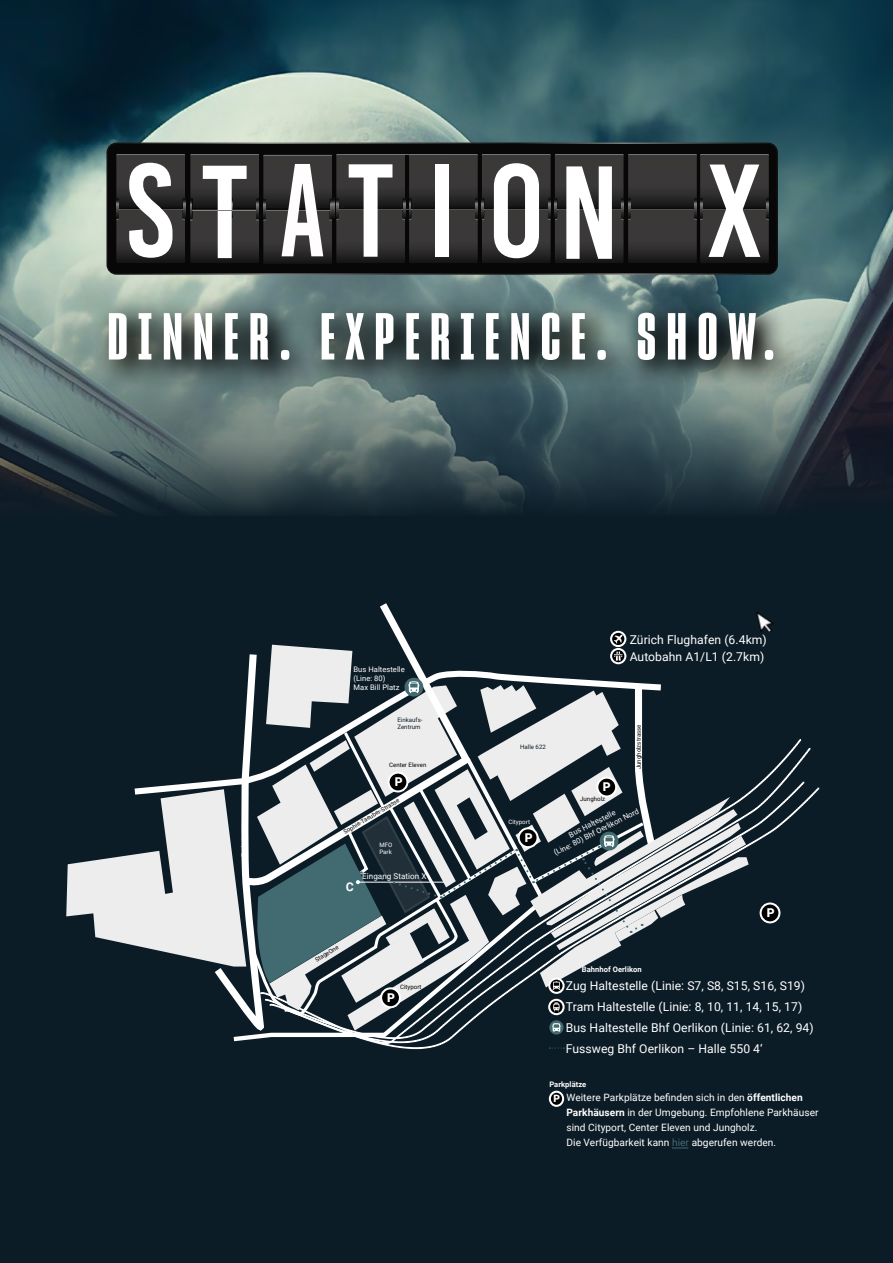
<style>
.page{position:relative;width:893px;height:1263px;background:#0c1c27}
.page>*{position:absolute;margin:0;border:0;box-sizing:border-box;transform-origin:0 0}
.t1{font:64.5px "Sharp Grotesk Bold 10";letter-spacing:.13em;color:#fff;scale:1.23 1}
.t2{font:12.15px/20.9px "Roboto";letter-spacing:.005em;color:#fff}
.t3{font:900 12.15px "Roboto";color:#fff}
.t4{font:10.2px/15.1px "Roboto";letter-spacing:.005em;color:#fff}
.t5{font:900 10.2px "Roboto";color:#fff}
.t6{font:8.1px "Roboto";letter-spacing:.005em;color:#fff}
.t7{font:7.65px/9.1px "Roboto";letter-spacing:.005em;color:#fff;text-align:center}
.t8{font:700 7.65px "Roboto";letter-spacing:.005em;color:#fff}
.t9{font:6.15px "Roboto";letter-spacing:.005em;color:#000}
.t10{font:6.15px/7.4px "Roboto";letter-spacing:.005em;color:#0c1c27}
.t11{font:6.15px/7.4px "Roboto";letter-spacing:.005em;color:#fff}
.t12{font:6px "Roboto";color:#000}
.s1{font-weight:700}
.s2{color:#416b70}
</style>
<div class="page">
<img style="left:0;top:0;width:893px;height:514px">
<div style="left:107px;top:143px;width:670px;height:131px;background:#070707;border-radius:9px"></div>
<div style="left:106px;top:143px;width:672px;height:132px;border:1px solid #fff;border-radius:9px"></div>
<svg style="left:116px;top:154px;width:653px;height:109px;background:#636262"></svg>
<svg style="left:93px;top:297px;width:710px;height:94px;background:#516463"></svg>
<div style="left:550px;top:1092px;width:13px;height:14px;background:#000;border-radius:50%"></div>
<div style="left:549px;top:1091px;width:15px;height:16px;border:2px solid #fff;border-radius:50%"></div>
<svg style="left:672px;top:1147px;width:16px;height:1px"></svg>
<svg style="left:66px;top:603px;width:753px;height:446px"></svg>
<h1 class="t1" style="left:107px;top:298px;width:544px">DINNER. EXPERIENCE. SHOW.</h1>
<p class="t7" style="left:354px;top:664px;width:53px;text-align:left">Bus Haltestelle (Line: 80)<br>Max Bill Platz</p>
<p class="t10" style="left:397px;top:716px;width:27px">Einkaufs-<br>Zentrum</p>
<p class="t9" style="left:389px;top:760px;width:39px">Center Eleven</p>
<p class="t3" style="left:395px;top:773px;width:9px">P</p>
<p class="t12" style="left:342px;top:829px;width:66px;rotate:-31deg">Sophie-Taeuber-Strasse</p>
<p class="t11" style="left:379px;top:840px;width:14px">MFO<br>Park</p>
<p class="t6" style="left:362px;top:870px;width:66px">Eingang Station X</p>
<p class="t12" style="left:313px;top:956px;width:28px;rotate:-31deg">StageOne</p>
<p class="t9" style="left:400px;top:983px;width:23px">Cityport</p>
<p class="t3" style="left:387px;top:989px;width:9px">P</p>
<p class="t10" style="left:520px;top:742px;width:27px">Halle 622</p>
<p class="t2" style="left:630px;top:630px;width:139px;line-height:17.1px">Zürich Flughafen (6.4km)<br>Autobahn A1/L1 (2.7km)</p>
<p class="t3" style="left:603px;top:778px;width:9px">P</p>
<p class="t9" style="left:580px;top:795px;width:26px">Jungholz</p>
<p class="t9" style="left:634px;top:769px;width:46px;rotate:-90deg">Jungholzstrasse</p>
<p class="t11" style="left:508px;top:818px;width:23px">Cityport</p>
<p class="t3" style="left:525px;top:829px;width:9px">P</p>
<p class="t7" style="left:548px;top:840px;width:96px;rotate:-27deg">Bus Haltestelle<br>(Line: 80) Bhf Oerlikon Nord</p>
<p class="t8" style="left:582px;top:964px;width:61px">Bahnhof Oerlikon</p>
<p class="t3" style="left:767px;top:904px;width:9px">P</p>
<p class="t2" style="left:566px;top:974px;width:249px">Zug Haltestelle (Linie: S7, S8, S15, S16, S19)<br>Tram Haltestelle (Linie: 8, 10, 11, 14, 15, 17)<br>Bus Haltestelle Bhf Oerlikon (Linie: 61, 62, 94)<br>Fussweg Bhf Oerlikon – Halle 550 4‘</p>
<p class="t8" style="left:549px;top:1079px;width:38px">Parkplätze</p>
<p class="t4" style="left:566px;top:1089px;width:254px">Weitere Parkplätze befinden sich in den <span class="s1">öffentlichen Parkhäusern</span> in der Umgebung. Empfohlene Parkhäuser sind Cityport, Center Eleven und Jungholz.<br>Die Verfügbarkeit kann <span class="s2">hier</span> abgerufen werden.</p>
<p class="t5" style="left:553px;top:1091px;width:8px">P</p>
</div>
